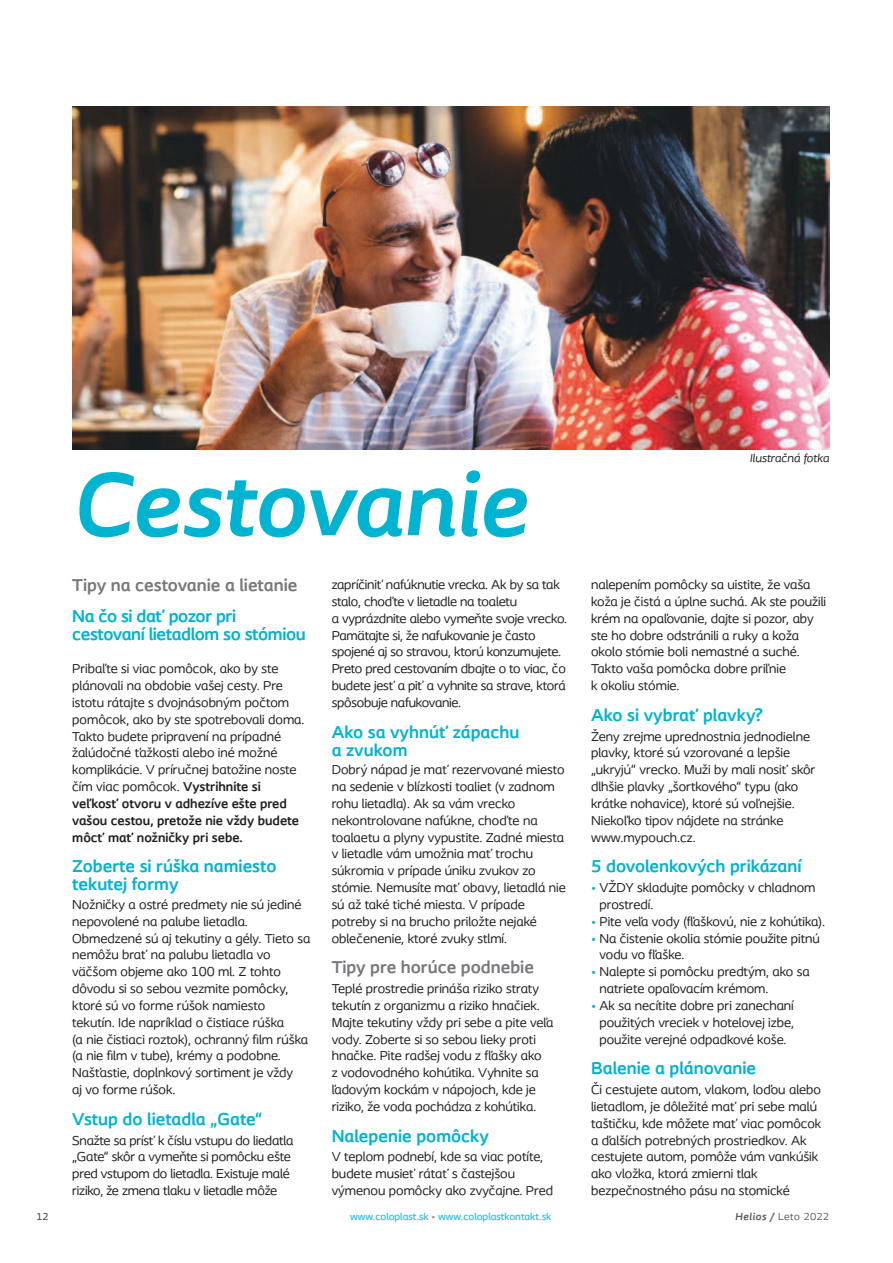
<style>
.page{position:relative;width:893px;height:1263px;background:#fff}
.page>*{position:absolute;margin:0;border:0;box-sizing:border-box;transform-origin:0 0}
.t1{font:italic 700 93px "Coloplast";color:#00b3d0}
.t2{font:700 18px/18px "Coloplast";color:#00b3d0}
.t3{font:700 18px "Coloplast";color:#76787b}
.t4{font:700 18px/18px "Coloplast";letter-spacing:-.02em;color:#00b3d0}
.t5{font:13.5px/16.8px "Coloplast";color:#231f20}
.t6{font:italic 12px "Coloplast";color:#231f20}
.t7{font:500 10.5px "Coloplast";color:#26bfd8}
.t8{font:10.5px "Coloplast";letter-spacing:.05em;color:#57585a}
.t9{font:500 10.5px "Coloplast";color:#57585a}
.s1{font-weight:700}
.s2{color:#00b3d0}
.s3{color:#8f9194}
.s4{font-weight:700;font-style:italic}
</style>
<div class="page">
<img style="left:72px;top:106px;width:757px;height:343px">
<h1 class="t1" style="left:72px;top:471px;width:457px">Cestovanie</h1>
<h2 class="t3" style="left:72px;top:579px;width:227px">Tipy na cestovanie a lietanie</h2>
<h2 class="t4" style="left:72px;top:608px;width:235px">Na čo si dať pozor pri cestovaní lietadlom so stómiou</h2>
<p class="t5" style="left:72px;top:661px;width:234px">Pribaľte si viac pomôcok, ako by ste plánovali na obdobie vašej cesty. Pre istotu rátajte s dvojnásobným počtom pomôcok, ako by ste spotrebovali doma.<br>Takto budete pripravení na prípadné žalúdočné ťažkosti alebo iné možné komplikácie. V príručnej batožine noste čím viac pomôcok. <span class="s1">Vystrihnite si veľkosť otvoru v adhezíve ešte pred vašou cestou, pretože nie vždy budete môcť mať nožničky pri sebe.</span></p>
<h2 class="t2" style="left:72px;top:859px;width:206px">Zoberte si rúška namiesto tekutej formy</h2>
<p class="t5" style="left:72px;top:897px;width:240px">Nožničky a ostré predmety nie sú jediné nepovolené na palube lietadla.<br>Obmedzené sú aj tekutiny a gély. Tieto sa nemôžu brať na palubu lietadla vo väčšom objeme ako 100 ml. Z tohto dôvodu si so sebou vezmite pomôcky, ktoré sú vo forme rúšok namiesto tekutín. Ide napríklad o čistiace rúška<br>(a nie čistiaci roztok), ochranný film rúška (a nie film v tube), krémy a podobne.<br>Našťastie, doplnkový sortiment je vždy<br>aj vo forme rúšok.</p>
<h2 class="t2" style="left:72px;top:1111px;width:192px">Vstup do lietadla „Gate“</h2>
<p class="t5" style="left:72px;top:1133px;width:223px">Snažte sa prísť k číslu vstupu do liedatla „Gate“ skôr a vymeňte si pomôcku ešte pred vstupom do lietadla. Existuje malé riziko, že zmena tlaku v lietadle môže</p>
<p class="t5" style="left:332px;top:577px;width:237px">zapríčiniť nafúknutie vrecka. Ak by sa tak stalo, choďte v lietadle na toaletu<br>a vyprázdnite alebo vymeňte svoje vrecko.<br>Pamätajte si, že nafukovanie je často spojené aj so stravou, ktorú konzumujete.<br>Preto pred cestovaním dbajte o to viac, čo budete jesť a piť a vyhnite sa strave, ktorá spôsobuje nafukovanie.</p>
<h2 class="t2" style="left:332px;top:724px;width:189px">Ako sa vyhnúť zápachu a zvukom</h2>
<p class="t5" style="left:332px;top:762px;width:236px">Dobrý nápad je mať rezervované miesto na sedenie v blízkosti toaliet (v zadnom rohu lietadla). Ak sa vám vrecko nekontrolovane nafúkne, choďte na toalaetu a plyny vypustite. Zadné miesta v lietadle vám umožnia mať trochu súkromia v prípade úniku zvukov zo stómie. Nemusíte mať obavy, lietadlá nie sú až také tiché miesta. V prípade potreby si na brucho priložte nejaké oblečenenie, ktoré zvuky stlmí.</p>
<h2 class="t3" style="left:332px;top:961px;width:204px">Tipy pre horúce podnebie</h2>
<p class="t5" style="left:332px;top:981px;width:223px">Teplé prostredie prináša riziko straty tekutín z organizmu a riziko hnačiek.<br>Majte tekutiny vždy pri sebe a pite veľa vody. Zoberte si so sebou lieky proti hnačke. Pite radšej vodu z fľašky ako<br>z vodovodného kohútika. Vyhnite sa ľadovým kockám v nápojoch, kde je riziko, že voda pochádza z kohútika.</p>
<h2 class="t2" style="left:332px;top:1128px;width:159px">Nalepenie pomôcky</h2>
<p class="t5" style="left:332px;top:1149px;width:223px">V teplom podnebí, kde sa viac potíte, budete musieť rátať s častejšou výmenou pomôcky ako zvyčajne. Pred</p>
<p class="t6" style="left:750px;top:453px;width:81px">Ilustračná fotka</p>
<p class="t5" style="left:591px;top:577px;width:237px">nalepením pomôcky sa uistite, že vaša koža je čistá a úplne suchá. Ak ste použili krém na opaľovanie, dajte si pozor, aby ste ho dobre odstránili a ruky a koža okolo stómie boli nemastné a suché.<br>Takto vaša pomôcka dobre priľnie<br>k okoliu stómie.</p>
<h2 class="t2" style="left:591px;top:707px;width:173px">Ako si vybrať plavky?</h2>
<p class="t5" style="left:591px;top:729px;width:226px">Ženy zrejme uprednostnia jednodielne plavky, ktoré sú vzorované a lepšie „ukryjú“ vrecko. Muži by mali nosiť skôr dlhšie plavky „šortkového“ typu (ako krátke nohavice), ktoré sú voľnejšie.<br>Niekoľko tipov nájdete na stránke www.mypouch.cz.</p>
<h2 class="t2" style="left:591px;top:859px;width:212px">5 dovolenkových prikázaní</h2>
<p class="t5" style="left:599px;top:880px;width:217px;text-indent:-8px"><span class="s2">•</span> VŽDY skladujte pomôcky v chladnom prostredí.</p>
<p class="t5" style="left:591px;top:914px;width:236px"><span class="s2">•</span> Pite veľa vody (fľaškovú, nie z kohútika).</p>
<p class="t5" style="left:599px;top:931px;width:222px;text-indent:-8px"><span class="s2">•</span> Na čistenie okolia stómie použite pitnú vodu vo fľaške.</p>
<p class="t5" style="left:599px;top:964px;width:212px;text-indent:-8px"><span class="s2">•</span> Nalepte si pomôcku predtým, ako sa natriete opaľovacím krémom.</p>
<p class="t5" style="left:599px;top:998px;width:196px;text-align:justify;text-indent:-8px"><span class="s2">•</span> Ak sa necítite dobre pri zanechaní použitých vreciek v hotelovej izbe, použite verejné odpadkové koše.</p>
<h2 class="t2" style="left:591px;top:1061px;width:167px">Balenie a plánovanie</h2>
<p class="t5" style="left:591px;top:1082px;width:232px">Či cestujete autom, vlakom, loďou alebo lietadlom, je dôležité mať pri sebe malú taštičku, kde môžete mať viac pomôcok a ďalších potrebných prostriedkov. Ak cestujete autom, pomôže vám vankúšik ako vložka, ktorá zmierni tlak bezpečnostného pásu na stomické</p>
<p class="t9" style="left:36px;top:1212px;width:14px">12</p>
<p class="t7" style="left:350px;top:1212px;width:203px">www.coloplast.sk <span class="s3">•</span> www.coloplastkontakt.sk</p>
<p class="t8" style="left:735px;top:1212px;width:96px"><span class="s4">Helios /</span> Leto 2022</p>
</div>
